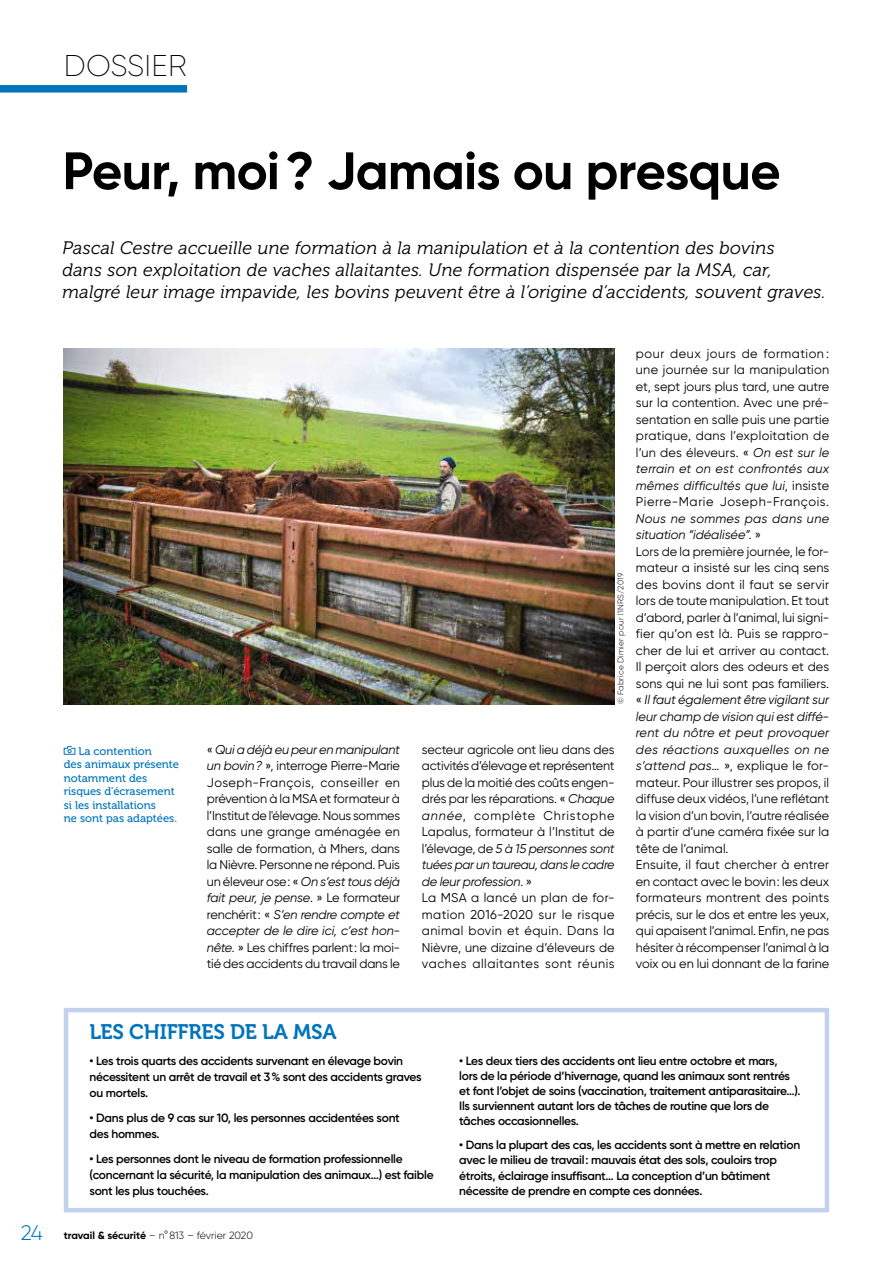
<style>
.page{position:relative;width:893px;height:1263px;background:#fff}
.page>*{position:absolute;margin:0;border:0;box-sizing:border-box;transform-origin:0 0}
.t1{font:700 52.5px "Gilroy";letter-spacing:-.015em;color:#000}
.t2{font:200 30px "Gilroy";letter-spacing:.005em;color:#000}
.t3{font:21px "Museo 700";letter-spacing:-.01em;color:#0074bc}
.t4{font:italic 18px/21.8px "Museo 300";letter-spacing:.015em;color:#000}
.t5{font:12.75px/16.5px "Gilroy";color:#000;text-align:justify}
.t6{font:600 12px/15.1px "Gilroy";letter-spacing:-.02em;color:#000}
.t7{font:11.25px/13.5px "Museo 500";color:#0074bc}
.t8{font:300 10.5px "Gilroy";letter-spacing:-.01em;color:#000}
.t9{font:300 8.25px "Gilroy";letter-spacing:.025em;color:#000}
.s1{font-style:italic}
.s2{font-size:21px;color:#0074bc}
.s3{font-weight:700}
</style>
<div class="page">
<div style="left:0;top:85px;width:187px;height:8px;background:#0074bc"></div>
<div style="left:64px;top:1008px;width:765px;height:204px;border:4px solid #c2d2ed"></div>
<img style="left:64px;top:349px;width:551px;height:355px">
<svg style="left:63px;top:746px;width:13px;height:9px"></svg>
<h2 class="t2" style="left:64px;top:47px;width:124px">DOSSIER</h2>
<h1 class="t1" style="left:63px;top:138px;width:720px">Peur, moi? Jamais ou presque</h1>
<p class="t4" style="left:63px;top:238px;width:765px">Pascal Cestre accueille une formation à la manipulation et à la contention des bovins<br>dans son exploitation de vaches allaitantes. Une formation dispensée par la MSA, car, malgré leur image impavide, les bovins peuvent être à l’origine d’accidents, souvent graves.</p>
<p class="t7" style="left:64px;top:744px;width:117px;text-indent:15px">La contention<br>des animaux présente notamment des risques d'écrasement si les installations<br>ne sont pas adaptées.</p>
<p class="t9" style="left:615px;top:704px;width:133px;rotate:-90deg">© Fabrice Dimier pour l'INRS/2019</p>
<p class="t5" style="left:207px;top:741px;width:195px">« <span class="s1">Qui a déjà eu peur en manipulant un bovin?</span> », interroge Pierre-Marie Joseph-François, conseiller en prévention à la MSA et formateur à l’Institut de l'élevage. Nous sommes dans une grange aménagée en salle de formation, à Mhers, dans la Nièvre. Personne ne répond. Puis un éleveur ose: « <span class="s1">On s’est tous déjà fait peur, je pense</span>. » Le formateur renchérit: « <span class="s1">S’en rendre compte et accepter de le dire ici, c’est hon&shy;nête.</span> » Les chiffres parlent: la moi&shy;tié des accidents du travail dans le</p>
<p class="t5" style="left:422px;top:741px;width:194px;text-align:left">secteur agricole ont lieu dans des activités d’élevage et représentent plus de la moitié des coûts engen&shy;drés par les réparations. « <span class="s1">Chaque année</span>, complète Christophe<br>Lapalus, formateur à l’Institut de l’élevage, de <span class="s1">5 à 15 personnes sont tuées par un taureau, dans le cadre de leur profession</span>. »<br>La MSA a lancé un plan de for&shy;mation 2016-2020 sur le risque animal bovin et équin. Dans la<br>Nièvre, une dizaine d’éleveurs de vaches allaitantes sont réunis</p>
<p class="t5" style="left:636px;top:345px;width:195px">pour deux jours de formation : une journée sur la manipulation et, sept jours plus tard, une autre sur la contention. Avec une pré&shy;sentation en salle puis une partie pratique, dans l’exploitation de l’un des éleveurs. « <span class="s1">On est sur le terrain et on est confrontés aux mêmes difficultés que lui</span>, insiste Pierre-Marie Joseph-François.</p>
<p class="t5" style="left:636px;top:510px;width:195px;text-align:left"><span class="s1">Nous ne sommes pas dans une situation “idéalisée”.</span> »<br>Lors de la première journée, le for&shy;mateur a insisté sur les cinq sens des bovins dont il faut se servir lors de toute manipulation. Et tout d’abord, parler à l’animal, lui signi&shy;fier qu’on est là. Puis se rappro&shy;cher de lui et arriver au contact.<br>Il perçoit alors des odeurs et des sons qui ne lui sont pas familiers. « <span class="s1">Il faut également être vigilant sur leur champ de vision qui est diffé&shy;rent du nôtre et peut provoquer des réactions auxquelles on ne s’attend pas…</span> », explique le for&shy;mateur. Pour illustrer ses propos, il diffuse deux vidéos, l’une reflétant la vision d’un bovin, l’autre réalisée à partir d’une caméra fixée sur la tête de l’animal.<br>Ensuite, il faut chercher à entrer en contact avec le bovin: les deux formateurs montrent des points précis, sur le dos et entre les yeux, qui apaisent l’animal. Enfin, ne pas hésiter à récompenser l’animal à la voix ou en lui donnant de la farine</p>
<h3 class="t3" style="left:90px;top:1020px;width:249px">LES CHIFFRES DE LA MSA</h3>
<p class="t6" style="left:90px;top:1052px;width:334px;line-height:16.2px">• Les trois quarts des accidents survenant en élevage bovin nécessitent un arrêt de travail et 3% sont des accidents graves ou mortels.</p>
<p class="t6" style="left:90px;top:1109px;width:312px;line-height:16.2px">• Dans plus de 9 cas sur 10, les personnes accidentées sont des hommes.</p>
<p class="t6" style="left:90px;top:1150px;width:346px;line-height:16.2px">• Les personnes dont le niveau de formation professionnelle (concernant la sécurité, la manipulation des animaux…) est faible sont les plus touchées.</p>
<p class="t8" style="left:21px;top:1229px;width:234px"><span class="s2">24</span> <span class="s3">travail &amp; sécurité</span> – n°813 – février 2020</p>
<p class="t6" style="left:459px;top:1053px;width:343px">• Les deux tiers des accidents ont lieu entre octobre et mars,<br>lors de la période d’hivernage, quand les animaux sont rentrés et font l’objet de soins (vaccination, traitement antiparasitaire…).<br>Ils surviennent autant lors de tâches de routine que lors de tâches occasionnelles.</p>
<p class="t6" style="left:459px;top:1137px;width:342px">• Dans la plupart des cas, les accidents sont à mettre en relation avec le milieu de travail: mauvais état des sols, couloirs trop étroits, éclairage insuffisant… La conception d’un bâtiment nécessite de prendre en compte ces données.</p>
</div>
